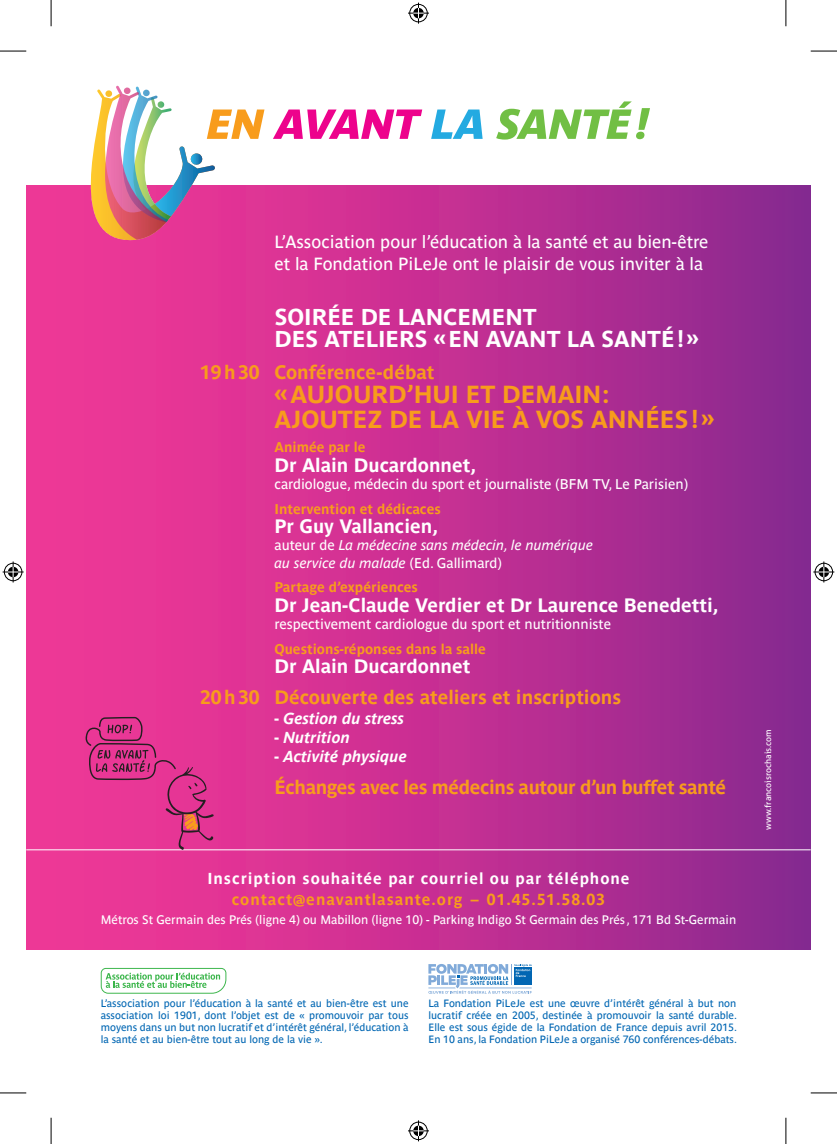
<style>
.page{position:relative;width:837px;height:1144px;background:#fff}
.page>*{position:absolute;margin:0;border:0;box-sizing:border-box;transform-origin:0 0}
.t1{font:700 24.5px/24.5px "Parisine Ptf";color:#f89c1c}
.t2{font:700 22.75px/22.8px "Parisine Ptf";color:#fff}
.t3{font:700 19.25px "Parisine Ptf";color:#fff}
.t4{font:700 19.25px "Parisine Ptf";color:#f89c1c}
.t5{font:700 19.25px "Parisine Ptf";letter-spacing:-.02em;color:#f89c1c}
.t6{font:17.5px/22.8px "Parisine Ptf";color:#fff}
.t7{font:700 15.75px "Parisine Ptf";letter-spacing:.06em;color:#fff}
.t8{font:italic 700 15.75px "Parisine Ptf";color:#fff}
.t9{font:700 15.75px "Parisine Ptf";letter-spacing:.06em;color:#f89c1c}
.t10{font:14px "Parisine Ptf";color:#fff}
.t11{font:700 14px "Parisine Ptf";color:#f89c1c}
.t12{font:italic 14px/17.5px "Parisine Ptf";color:#fff}
.t13{font:12.25px "Parisine Ptf";color:#fff}
.t14{font:10.5px/12.2px "Parisine Ptf";color:#0166b3;text-align:justify}
.t15{font:8.75px "Aller";color:#fff}
.s1{font-style:normal}
</style>
<div class="page">
<div style="left:26px;top:185px;width:784px;height:764px;background:linear-gradient(to right,#fb3897,#8e2890)"></div>
<svg style="left:273px;top:110px;width:149px;height:29px"></svg>
<svg style="left:431px;top:110px;width:51px;height:29px"></svg>
<svg style="left:496px;top:101px;width:153px;height:39px"></svg>
<svg style="left:91px;top:86px;width:173px;height:154px"></svg>
<svg style="left:101px;top:968px;width:125px;height:26px"></svg>
<svg style="left:428px;top:964px;width:103px;height:30px"></svg>
<hr style="left:26px;top:849px;width:784px;height:1px;background:#fff">
<svg style="left:84px;top:717px;width:130px;height:133px;background:#d8368b"></svg>
<svg style="left:0;top:51px;width:26px;height:1px"></svg>
<svg style="left:810px;top:51px;width:26px;height:1px"></svg>
<svg style="left:0;top:1092px;width:26px;height:1px"></svg>
<svg style="left:810px;top:1092px;width:26px;height:1px"></svg>
<svg style="left:51px;top:0;width:1px;height:26px"></svg>
<svg style="left:51px;top:1118px;width:1px;height:26px"></svg>
<svg style="left:785px;top:0;width:1px;height:26px"></svg>
<svg style="left:785px;top:1118px;width:1px;height:26px"></svg>
<svg style="left:408px;top:3px;width:21px;height:21px"></svg>
<svg style="left:408px;top:1120px;width:21px;height:21px"></svg>
<svg style="left:3px;top:561px;width:21px;height:21px"></svg>
<svg style="left:813px;top:561px;width:21px;height:21px"></svg>
<h3 class="t4" style="left:200px;top:358px;width:61px">19h30</h3>
<h3 class="t4" style="left:200px;top:683px;width:61px">20h30</h3>
<h3 class="t6" style="left:274px;top:228px;width:435px">L’Association pour l’éducation à la santé et au bien-être et la Fondation PiLeJe ont le plaisir de vous inviter à la</h3>
<h2 class="t2" style="left:274px;top:303px;width:425px">SOIRÉE DE LANCEMENT<br>DES ATELIERS «EN AVANT LA SANTÉ!»</h2>
<h3 class="t4" style="left:274px;top:358px;width:161px">Conférence-débat</h3>
<h1 class="t1" style="left:274px;top:380px;width:441px">«AUJOURD’HUI ET DEMAIN:<br>AJOUTEZ DE LA VIE À VOS ANNÉES!»</h1>
<h3 class="t11" style="left:274px;top:437px;width:92px">Animée par le</h3>
<h3 class="t3" style="left:274px;top:450px;width:203px">Dr Alain Ducardonnet,</h3>
<h3 class="t10" style="left:274px;top:474px;width:415px">cardiologue, médecin du sport et journaliste (BFM TV, Le Parisien)</h3>
<h3 class="t11" style="left:274px;top:498px;width:168px">Intervention et dédicaces</h3>
<h3 class="t3" style="left:274px;top:512px;width:165px">Pr Guy Vallancien,</h3>
<h3 class="t12" style="left:274px;top:535px;width:320px"><span class="s1">auteur de</span> La médecine sans médecin, le numérique au service du malade <span class="s1">(Ed. Gallimard)</span></h3>
<h3 class="t11" style="left:274px;top:577px;width:145px">Partage d’expériences</h3>
<h3 class="t3" style="left:274px;top:590px;width:445px">Dr Jean-Claude Verdier et Dr Laurence Benedetti,</h3>
<h3 class="t10" style="left:274px;top:614px;width:338px">respectivement cardiologue du sport et nutritionniste</h3>
<h3 class="t11" style="left:274px;top:638px;width:213px">Questions-réponses dans la salle</h3>
<h3 class="t3" style="left:274px;top:652px;width:197px">Dr Alain Ducardonnet</h3>
<h3 class="t4" style="left:274px;top:683px;width:348px">Découverte des ateliers et inscriptions</h3>
<h3 class="t8" style="left:274px;top:706px;width:131px"><span class="s1">-</span> Gestion du stress</h3>
<h3 class="t8" style="left:274px;top:726px;width:77px"><span class="s1">-</span> Nutrition</h3>
<h3 class="t8" style="left:274px;top:745px;width:134px"><span class="s1">-</span> Activité physique</h3>
<h3 class="t5" style="left:274px;top:772px;width:453px">Échanges avec les médecins autour d’un buffet santé</h3>
<h3 class="t7" style="left:207px;top:867px;width:423px">Inscription souhaitée par courriel ou par téléphone</h3>
<h3 class="t9" style="left:232px;top:888px;width:374px">contact@enavantlasante.org – 01.45.51.58.03</h3>
<p class="t13" style="left:101px;top:911px;width:636px">Métros St Germain des Prés (ligne 4) ou Mabillon (ligne 10) - Parking Indigo St Germain des Prés , 171 Bd St-Germain</p>
<p class="t15" style="left:762px;top:830px;width:102px;rotate:-90deg">www.francoisrochais.com</p>
<p class="t14" style="left:101px;top:996px;width:309px">L’association pour l’éducation à la santé et au bien-être est une association loi 1901, dont l’objet est de « promouvoir par tous moyens dans un but non lucratif et d’intérêt général, l’éducation à la santé et au bien-être tout au long de la vie ».</p>
<p class="t14" style="left:428px;top:996px;width:310px">La Fondation PiLeJe est une œuvre d’intérêt général à but non lucratif créée en 2005, destinée à promouvoir la santé durable.<br>Elle est sous égide de la Fondation de France depuis avril 2015.<br>En 10 ans, la Fondation PiLeJe a organisé 760 conférences-débats.</p>
</div>
